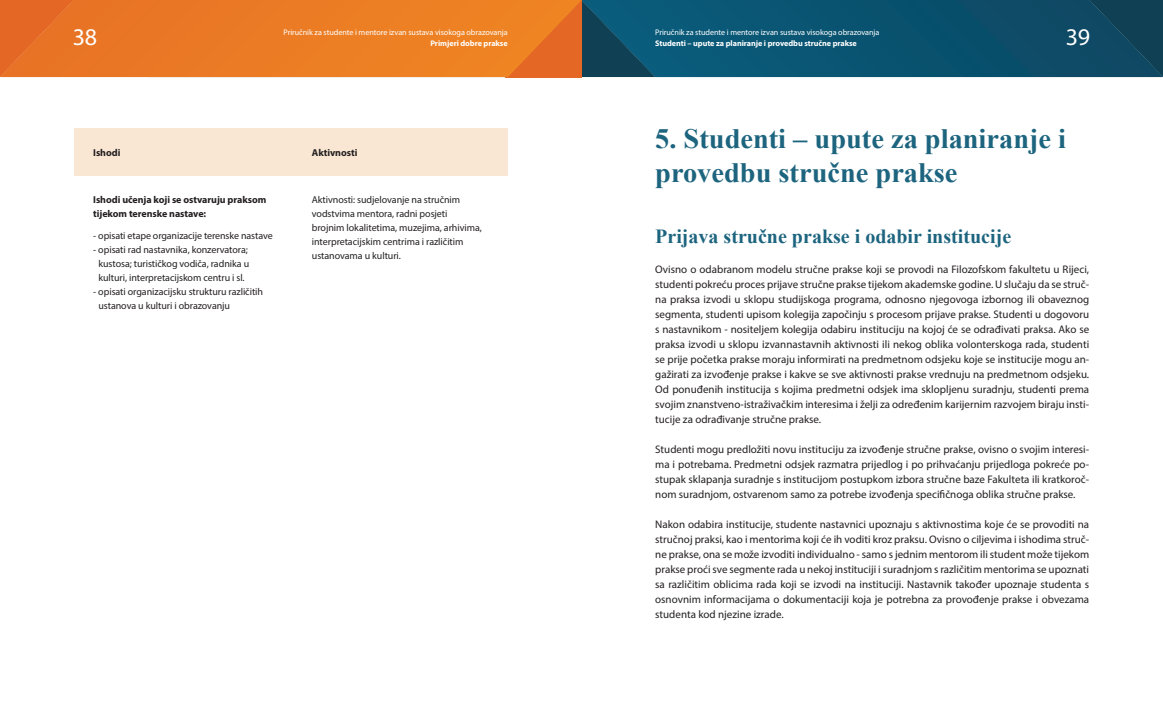
<style>
.page{position:relative;width:1163px;height:723px;background:#fff}
.page>*{position:absolute;margin:0;border:0;box-sizing:border-box;transform-origin:0 0}
.t1{font:700 28px/34px "Times New Roman";color:#1d647f}
.t2{font:24px "Myriad Pro";color:#fff}
.t3{font:700 20px "Times New Roman";color:#1d647f}
.t4{font:11px/15px "Myriad Pro";color:#231f20;text-align:justify}
.t5{font:10px/14px "Myriad Pro";letter-spacing:-.005em;color:#231f20}
.t6{font:700 10px/14px "Myriad Pro";letter-spacing:-.005em;color:#231f20}
.t7{font:8.1px "Myriad Pro";letter-spacing:-.005em;color:#fff}
.t8{font:700 8.1px "Myriad Pro";letter-spacing:-.005em;color:#fff}
</style>
<div class="page">
<div style="left:74px;top:129px;width:433px;height:47px;background:#f9e7d3"></div>
<svg style="left:655px;top:0;width:434px;height:77px;background:#0a526f"></svg>
<svg style="left:1089px;top:0;width:73px;height:77px;background:#0f445c"></svg>
<svg style="left:581px;top:0;width:74px;height:77px;background:#0f4e67"></svg>
<svg style="left:74px;top:0;width:507px;height:77px;background:#eb7a24"></svg>
<svg style="left:0;top:0;width:74px;height:77px;background:#e66d25"></svg>
<h2 class="t2" style="left:73px;top:23px;width:26px">38</h2>
<h2 class="t2" style="left:1065px;top:23px;width:26px">39</h2>
<p class="t7" style="left:283px;top:28px;width:226px">Priručnik za studente i mentore izvan sustava visokoga obrazovanja</p>
<p class="t8" style="left:430px;top:38px;width:79px">Primjeri dobre prakse</p>
<p class="t7" style="left:655px;top:28px;width:226px">Priručnik za studente i mentore izvan sustava visokoga obrazovanja</p>
<p class="t8" style="left:655px;top:38px;width:203px">Studenti – upute za planiranje i provedbu stručne prakse</p>
<p class="t6" style="left:93px;top:145px;width:29px">Ishodi</p>
<p class="t6" style="left:312px;top:145px;width:47px">Aktivnosti</p>
<p class="t6" style="left:93px;top:192px;width:174px">Ishodi učenja koji se ostvaruju praksom tijekom terenske nastave:</p>
<p class="t5" style="left:93px;top:229px;width:181px">- opisati etape organizacije terenske nastave</p>
<p class="t5" style="left:93px;top:243px;width:157px;text-align:center">- opisati rad nastavnika, konzervatora; kustosa; turističkog vodiča, radnika u kulturi, interpretacijskom centru i sl.</p>
<p class="t5" style="left:98px;top:285px;width:166px;text-indent:-5px">- opisati organizacijsku strukturu različitih ustanova u kulturi i obrazovanju</p>
<p class="t5" style="left:312px;top:193px;width:171px">Aktivnosti: sudjelovanje na stručnim vodstvima mentora, radni posjeti brojnim lokalitetima, muzejima, arhivima, interpretacijskim centrima i različitim ustanovama u kulturi.</p>
<h1 class="t1" style="left:655px;top:121px;width:412px">5. Studenti – upute za planiranje i provedbu stručne prakse</h1>
<h3 class="t3" style="left:655px;top:222px;width:357px">Prijava stručne prakse i odabir institucije</h3>
<p class="t4" style="left:655px;top:261px;width:435px">Ovisno o odabranom modelu stručne prakse koji se provodi na Filozofskom fakultetu u Rijeci, studenti pokreću proces prijave stručne prakse tijekom akademske godine. U slučaju da se struč&shy;na praksa izvodi u sklopu studijskoga programa, odnosno njegovoga izbornog ili obaveznog segmenta, studenti upisom kolegija započinju s procesom prijave prakse. Studenti u dogovoru s nastavnikom - nositeljem kolegija odabiru instituciju na kojoj će se odrađivati praksa. Ako se praksa izvodi u sklopu izvannastavnih aktivnosti ili nekog oblika volonterskoga rada, studenti se prije početka prakse moraju informirati na predmetnom odsjeku koje se institucije mogu an&shy;gažirati za izvođenje prakse i kakve se sve aktivnosti prakse vrednuju na predmetnom odsjeku.<br>Od ponuđenih institucija s kojima predmetni odsjek ima sklopljenu suradnju, studenti prema svojim znanstveno-istraživačkim interesima i želji za određenim karijernim razvojem biraju insti&shy;tucije za odrađivanje stručne prakse.</p>
<p class="t4" style="left:655px;top:441px;width:435px">Studenti mogu predložiti novu instituciju za izvođenje stručne prakse, ovisno o svojim interesi&shy;ma i potrebama. Predmetni odsjek razmatra prijedlog i po prihvaćanju prijedloga pokreće po&shy;stupak sklapanja suradnje s institucijom postupkom izbora stručne baze Fakulteta ili kratkoroč&shy;nom suradnjom, ostvarenom samo za potrebe izvođenja specifičnoga oblika stručne prakse.</p>
<p class="t4" style="left:655px;top:516px;width:435px">Nakon odabira institucije, studente nastavnici upoznaju s aktivnostima koje će se provoditi na stručnoj praksi, kao i mentorima koji će ih voditi kroz praksu. Ovisno o ciljevima i ishodima struč&shy;ne prakse, ona se može izvoditi individualno - samo s jednim mentorom ili student može tijekom prakse proći sve segmente rada u nekoj instituciji i suradnjom s različitim mentorima se upoznati sa različitim oblicima rada koji se izvodi na instituciji. Nastavnik također upoznaje studenta s osnovnim informacijama o dokumentaciji koja je potrebna za provođenje prakse i obvezama studenta kod njezine izrade.</p>
</div>
